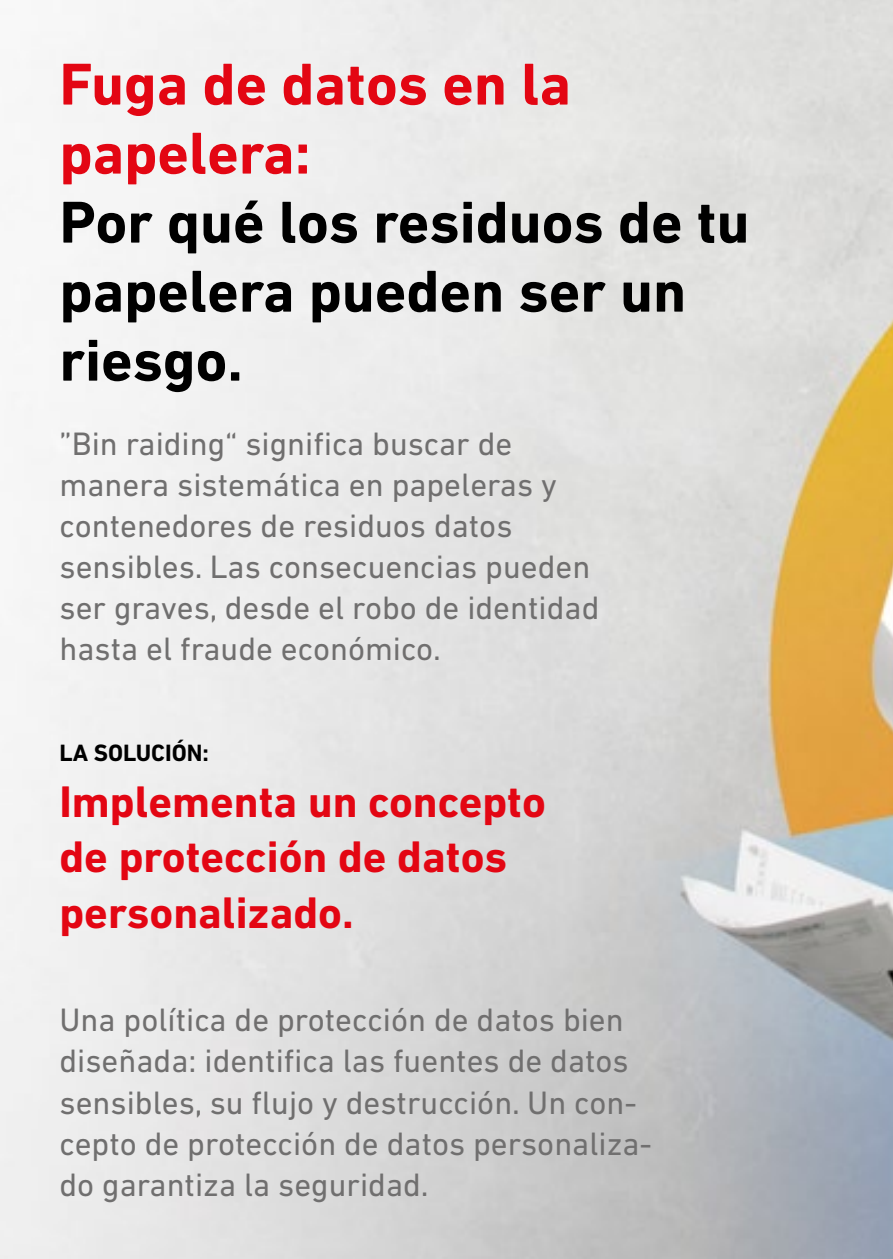
<style>
.page{position:relative;width:893px;height:1259px;background:#fff}
.page>*{position:absolute;margin:0;border:0;box-sizing:border-box;transform-origin:0 0}
.t1{font:700 60px/69px "DIN Next LT Pro";color:#000}
.t2{font:700 60px/69px "DIN Next LT Pro";color:#e30613}
.t3{font:700 45px/55.5px "DIN Next LT Pro";color:#e30613}
.t4{font:33px/41.1px "DIN Next LT Pro";color:#706f6f}
.t5{font:700 24px "DIN Next LT Pro";color:#000}
</style>
<div class="page">
<img style="left:0;top:0;width:893px;height:1259px">
<h1 class="t2" style="left:60px;top:49px;width:513px">Fuga de datos en la papelera:</h1>
<h1 class="t1" style="left:60px;top:187px;width:691px">Por qué los residuos de tu papelera pueden ser un riesgo.</h1>
<p class="t4" style="left:60px;top:422px;width:541px">”Bin raiding“ significa buscar de manera sistemática en papeleras y contenedores de residuos datos sensibles. Las consecuencias pueden ser graves, desde el robo de identidad hasta el fraude económico.</p>
<p class="t5" style="left:60px;top:739px;width:151px">LA SOLUCIÓN:</p>
<h2 class="t3" style="left:60px;top:773px;width:488px">Implementa un concepto de protección de datos personalizado.</h2>
<p class="t4" style="left:60px;top:999px;width:594px">Una política de protección de datos bien diseñada: identifica las fuentes de datos sensibles, su flujo y destrucción. Un con&shy;cepto de protección de datos personaliza&shy;do garantiza la seguridad.</p>
</div>
